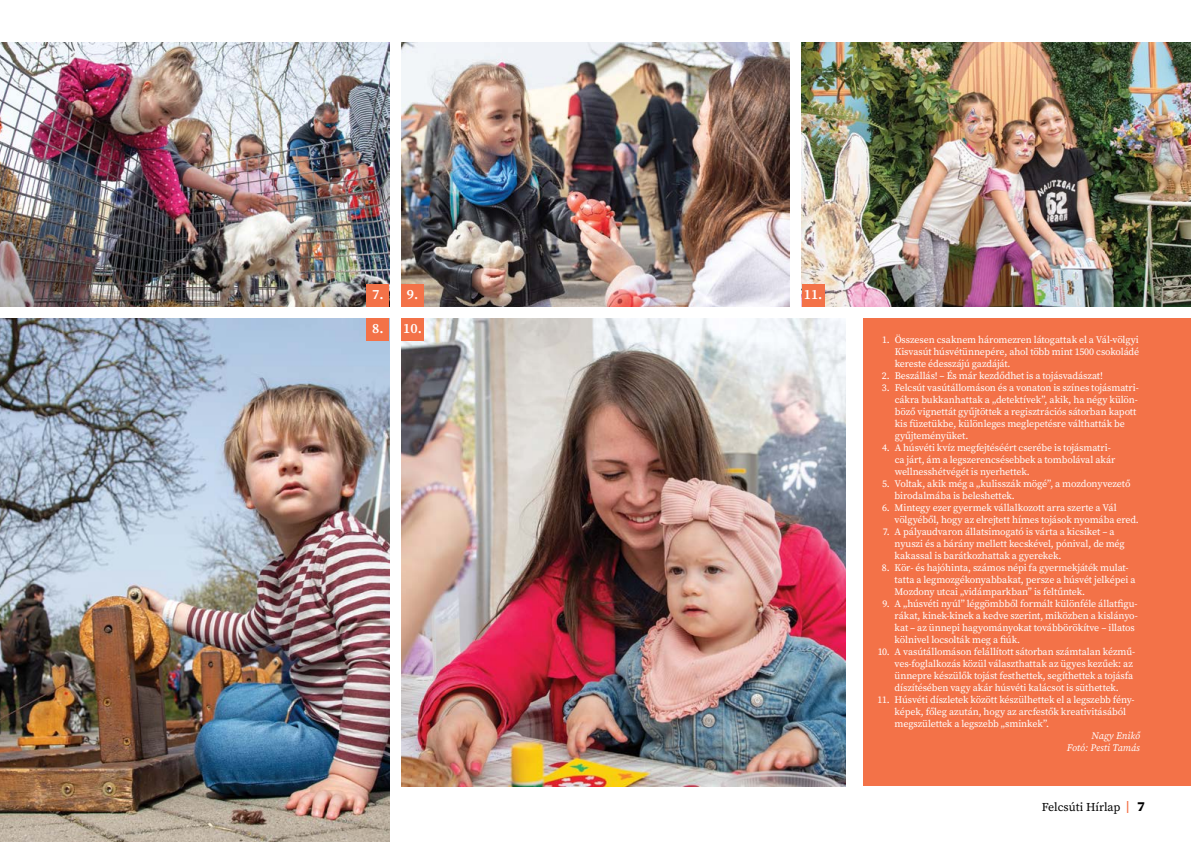
<style>
.page{position:relative;width:1191px;height:842px;background:#fff}
.page>*{position:absolute;margin:0;border:0;box-sizing:border-box;transform-origin:0 0}
.t1{font:14px "Source Serif Variable";color:#fff}
.t2{font:12px "Source Serif Variable";color:#000}
.t3{font:10px/12px "Source Serif Variable";letter-spacing:-.015em;color:#fff}
.t4{font:italic 10px/12px "Source Serif Variable";color:#fff;text-align:right}
.s1{color:#f37248}
.s2{font-size:14px}
</style>
<div class="page">
<div style="left:863px;top:319px;width:328px;height:467px;background:#f37248"></div>
<img style="left:0;top:319px;width:389px;height:523px">
<img style="left:0;top:43px;width:389px;height:264px">
<img style="left:401px;top:43px;width:388px;height:264px">
<img style="left:801px;top:43px;width:390px;height:264px">
<div style="left:366px;top:284px;width:23px;height:23px;background:#f37248"></div>
<div style="left:366px;top:319px;width:23px;height:22px;background:#f37248"></div>
<div style="left:401px;top:284px;width:23px;height:23px;background:#f37248"></div>
<div style="left:801px;top:284px;width:23px;height:23px;background:#f37248"></div>
<img style="left:401px;top:319px;width:444px;height:467px">
<div style="left:401px;top:319px;width:23px;height:22px;background:#f37248"></div>
<h1 class="t1" style="left:372px;top:285px;width:13px">7.</h1>
<h1 class="t1" style="left:372px;top:319px;width:13px">8.</h1>
<h1 class="t1" style="left:407px;top:285px;width:13px">9.</h1>
<h1 class="t1" style="left:803px;top:285px;width:20px">11.</h1>
<h1 class="t1" style="left:403px;top:319px;width:20px">10.</h1>
<p class="t3" style="left:894px;top:333px;width:246px;text-align:justify;text-indent:-12px">1. Összesen csaknem háromezren látogattak el a Vál-völgyi Kisvasút húsvétünnepére, ahol több mint 1500 csokoládé kereste édesszájú gazdáját.</p>
<p class="t3" style="left:882px;top:369px;width:222px">2. Beszállás! – És már kezdődhet is a tojásvadászat!</p>
<p class="t3" style="left:894px;top:381px;width:246px;text-indent:-13px">3. Felcsút vasútállomáson és a vonaton is színes tojásmatri&shy;cákra bukkanhattak a „detektívek”, akik, ha négy külön&shy;böző vignettát gyűjtöttek a regisztrációs sátorban kapott kis füzetükbe, különleges meglepetésre válthatták be gyűjteményüket.</p>
<p class="t3" style="left:894px;top:441px;width:222px;text-indent:-13px">4. A húsvéti kvíz megfejtéséért cserébe is tojásmatri&shy;ca járt, ám a legszerencsésebbek a tombolával akár wellnesshétvégét is nyerhettek.</p>
<p class="t3" style="left:894px;top:477px;width:237px;text-indent:-13px">5. Voltak, akik még a „kulisszák mögé”, a mozdonyvezető birodalmába is beleshettek.</p>
<p class="t3" style="left:894px;top:501px;width:246px;text-indent:-13px">6. Mintegy ezer gyermek vállalkozott arra szerte a Vál völgyéből, hogy az elrejtett hímes tojások nyomába ered.</p>
<p class="t3" style="left:894px;top:525px;width:231px;text-indent:-12px">7. A pályaudvaron állatsimogató is várta a kicsiket – a nyuszi és a bárány mellett kecskével, pónival, de még kakassal is barátkozhattak a gyerekek.</p>
<p class="t3" style="left:894px;top:561px;width:242px;text-indent:-13px">8. Kör- és hajóhinta, számos népi fa gyermekjáték mulat&shy;tatta a legmozgékonyabbakat, persze a húsvét jelképei a<br>Mozdony utcai „vidámparkban” is feltűntek.</p>
<p class="t3" style="left:894px;top:597px;width:245px;text-indent:-12px">9. A „húsvéti nyúl” léggömbből formált különféle állatfigu&shy;rákat, kinek-kinek a kedve szerint, miközben a kislányo&shy;kat – az ünnepi hagyományokat továbbörökítve – illatos kölnivel locsolták meg a fiúk.</p>
<p class="t3" style="left:894px;top:645px;width:242px;text-indent:-17px">10. A vasútállomáson felállított sátorban számtalan kézmű&shy;ves-foglalkozás közül választhattak az ügyes kezűek: az ünnepre készülők tojást festhettek, segíthettek a tojásfa díszítésében vagy akár húsvéti kalácsot is süthettek.</p>
<p class="t3" style="left:894px;top:693px;width:241px;text-indent:-17px">11. Húsvéti díszletek között készülhettek el a legszebb fény&shy;képek, főleg azután, hogy az arcfestők kreativitásából megszülettek a legszebb „sminkek”.</p>
<p class="t4" style="left:1066px;top:729px;width:75px">Nagy Enikő<br>Fotó: Pesti Tamás</p>
<p class="t2" style="left:1041px;top:799px;width:104px">Felcsúti Hírlap <span class="s1">|</span> <span class="s2">7</span></p>
</div>
